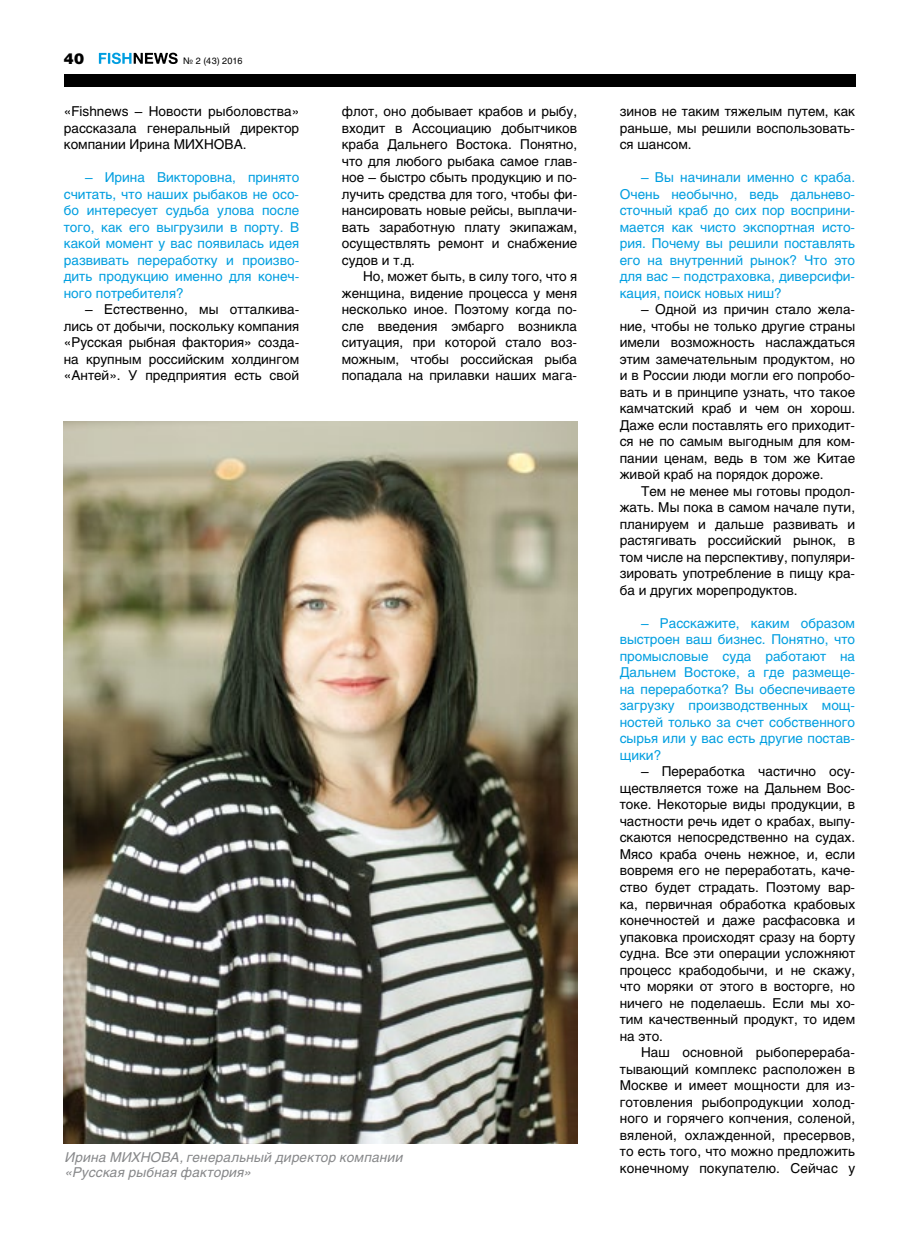
<style>
.page{position:relative;width:919px;height:1251px;background:#fff}
.page>*{position:absolute;margin:0;border:0;box-sizing:border-box;transform-origin:0 0}
.t1{font:15px "Helios Black C";color:#000}
.t2{font:13.5px/16.5px "Helios C";color:#000;text-align:justify}
.t3{font:13.5px/16.5px "Helios C";color:#009ee0;text-align:justify}
.t4{font:italic 13.5px/15px "Helios";letter-spacing:.015em;color:#87888a}
.t5{font:9px "Helios C";letter-spacing:.01em;color:#000}
</style>
<div class="page">
<div style="left:64px;top:74px;width:791px;height:13px;background:#000"></div>
<svg style="left:99px;top:53px;width:79px;height:11px"></svg>
<img style="left:64px;top:421px;width:513px;height:721px">
<p class="t1" style="left:64px;top:49px;width:22px">40</p>
<p class="t5" style="left:183px;top:55px;width:61px">№ 2 (43) 2016</p>
<p class="t2" style="left:64px;top:103px;width:237px">«Fishnews – Новости рыболовства» рассказала генеральный директор компании Ирина МИХНОВА.</p>
<p class="t3" style="left:64px;top:169px;width:237px;text-indent:21px">– Ирина Викторовна, принято считать, что наших рыбаков не осо&shy;бо интересует судьба улова после того, как его выгрузили в порту. В какой момент у вас появилась идея развивать переработку и произво&shy;дить продукцию именно для конеч&shy;ного потребителя?</p>
<p class="t2" style="left:64px;top:301px;width:237px;text-indent:21px">– Естественно, мы отталкива&shy;лись от добычи, поскольку компания «Русская рыбная фактория» созда&shy;на крупным российским холдингом «Антей». У предприятия есть свой</p>
<p class="t2" style="left:342px;top:103px;width:237px">флот, оно добывает крабов и рыбу, входит в Ассоциацию добытчиков краба Дальнего Востока. Понятно, что для любого рыбака самое глав&shy;ное – быстро сбыть продукцию и по&shy;лучить средства для того, чтобы фи&shy;нансировать новые рейсы, выплачи&shy;вать заработную плату экипажам, осуществлять ремонт и снабжение судов и т.д.</p>
<p class="t2" style="left:342px;top:268px;width:237px;text-indent:21px">Но, может быть, в силу того, что я женщина, видение процесса у меня несколько иное. Поэтому когда по&shy;сле введения эмбарго возникла ситуация, при которой стало воз&shy;можным, чтобы российская рыба попадала на прилавки наших мага-</p>
<p class="t4" style="left:65px;top:1148px;width:339px">Ирина МИХНОВА, генеральный директор компании «Русская рыбная фактория»</p>
<p class="t2" style="left:619px;top:103px;width:237px">зинов не таким тяжелым путем, как раньше, мы решили воспользовать&shy;ся шансом.</p>
<p class="t3" style="left:619px;top:169px;width:237px;text-indent:21px">– Вы начинали именно с краба.<br>Очень необычно, ведь дальнево&shy;сточный краб до сих пор восприни&shy;мается как чисто экспортная исто&shy;рия. Почему вы решили поставлять его на внутренний рынок? Что это для вас – подстраховка, диверсифи&shy;кация, поиск новых ниш?</p>
<p class="t2" style="left:619px;top:301px;width:237px;text-indent:21px">– Одной из причин стало жела&shy;ние, чтобы не только другие страны имели возможность наслаждаться этим замечательным продуктом, но и в России люди могли его попробо&shy;вать и в принципе узнать, что такое камчатский краб и чем он хорош.<br>Даже если поставлять его приходит&shy;ся не по самым выгодным для ком&shy;пании ценам, ведь в том же Китае живой краб на порядок дороже.</p>
<p class="t2" style="left:619px;top:482px;width:237px;text-indent:21px">Тем не менее мы готовы продол&shy;жать. Мы пока в самом начале пути, планируем и дальше развивать и растягивать российский рынок, в том числе на перспективу, популяри&shy;зировать употребление в пищу кра&shy;ба и других морепродуктов.</p>
<p class="t3" style="left:619px;top:614px;width:237px;text-indent:21px">– Расскажите, каким образом выстроен ваш бизнес. Понятно, что промысловые суда работают на Дальнем Востоке, а где размеще&shy;на переработка? Вы обеспечиваете загрузку производственных мощ&shy;ностей только за счет собственного сырья или у вас есть другие постав&shy;щики?</p>
<p class="t2" style="left:619px;top:763px;width:237px;text-indent:21px">– Переработка частично осу&shy;ществляется тоже на Дальнем Вос&shy;токе. Некоторые виды продукции, в частности речь идет о крабах, выпу&shy;скаются непосредственно на судах.<br>Мясо краба очень нежное, и, если вовремя его не переработать, каче&shy;ство будет страдать. Поэтому вар&shy;ка, первичная обработка крабовых конечностей и даже расфасовка и упаковка происходят сразу на борту судна. Все эти операции усложняют процесс крабодобычи, и не скажу, что моряки от этого в восторге, но ничего не поделаешь. Если мы хо&shy;тим качественный продукт, то идем на это.</p>
<p class="t2" style="left:619px;top:1043px;width:237px;text-indent:21px">Наш основной рыбоперераба&shy;тывающий комплекс расположен в Москве и имеет мощности для из&shy;готовления рыбопродукции холод&shy;ного и горячего копчения, соленой, вяленой, охлажденной, пресервов, то есть того, что можно предложить конечному покупателю. Сейчас у</p>
</div>
